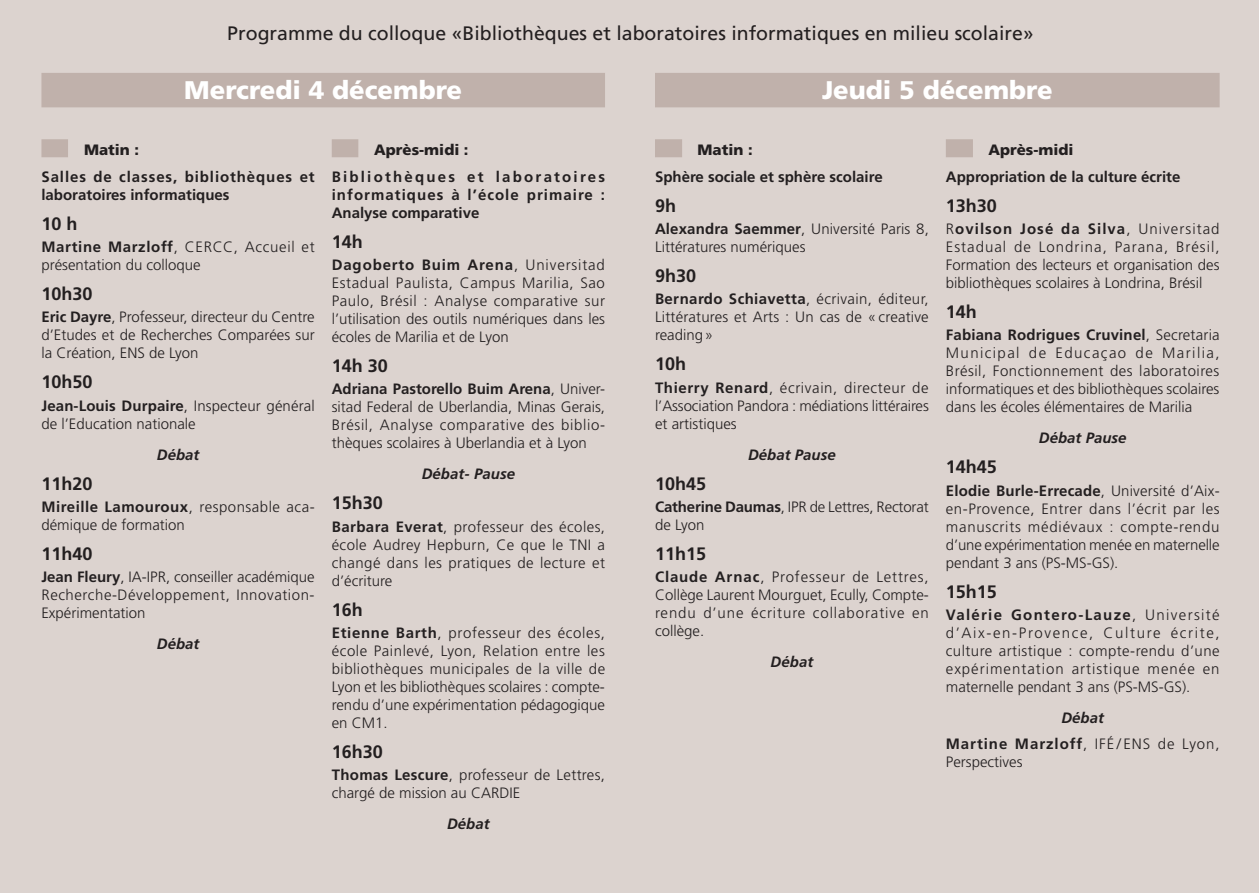
<style>
.page{position:relative;width:1259px;height:893px;background:#dcd3cf}
.page>*{position:absolute;margin:0;border:0;box-sizing:border-box;transform-origin:0 0}
.jour{font:900 25.5px "Frutiger";color:#fff}
.texte_programme{font:19.5px "Frutiger";color:#231f20}
.horaire{font:700 18px "Frutiger";color:#231f20}
.texte_programme-2{font:300 15px/18px "Frutiger";color:#231f20;text-align:justify}
.texte_programme-3{font:700 15px/18px "Frutiger";color:#231f20;text-align:justify}
.texte_programme-4{font:700 15px/18px "Frutiger";letter-spacing:.06em;color:#231f20}
.débat{font:italic 700 15px "Frutiger";color:#231f20}
.matin_aprem{font:900 15px "Frutiger";color:#231f20}
.s1{font-weight:700}
</style>
<div class="page">
<div style="left:41px;top:73px;width:564px;height:34px;background:#c0b1ab"></div>
<div style="left:41px;top:139px;width:27px;height:18px;background:#c0b1ab"></div>
<div style="left:332px;top:139px;width:26px;height:18px;background:#c0b1ab"></div>
<div style="left:655px;top:73px;width:564px;height:34px;background:#c0b1ab"></div>
<div style="left:655px;top:139px;width:27px;height:18px;background:#c0b1ab"></div>
<div style="left:946px;top:139px;width:27px;height:18px;background:#c0b1ab"></div>
<p class="texte_programme" style="left:227px;top:22px;width:808px">Programme du colloque «Bibliothèques et laboratoires informatiques en milieu scolaire»</p>
<p class="jour" style="left:184px;top:75px;width:279px">Mercredi 4 décembre</p>
<p class="matin_aprem" style="left:84px;top:141px;width:57px">Matin :</p>
<p class="texte_programme-4" style="left:41px;top:168px;width:275px">Salles de classes, bibliothèques et laboratoires informatiques</p>
<p class="horaire" style="left:41px;top:213px;width:38px">10 h</p>
<p class="texte_programme-2" style="left:41px;top:238px;width:275px"><span class="s1">Martine Marzloff</span>, CERCC, Accueil et présentation du colloque</p>
<p class="horaire" style="left:41px;top:283px;width:53px">10h30</p>
<p class="texte_programme-2" style="left:41px;top:308px;width:275px"><span class="s1">Eric Dayre</span>, Professeur, directeur du Centre d’Etudes et de Recherches Comparées sur la Création, ENS de Lyon</p>
<p class="horaire" style="left:41px;top:372px;width:53px">10h50</p>
<p class="texte_programme-2" style="left:41px;top:397px;width:275px"><span class="s1">Jean-Louis Durpaire</span>, Inspecteur général de l’Education nationale</p>
<p class="débat" style="left:157px;top:445px;width:44px">Débat</p>
<p class="horaire" style="left:41px;top:473px;width:53px">11h20</p>
<p class="texte_programme-2" style="left:41px;top:498px;width:275px"><span class="s1">Mireille Lamouroux</span>, responsable aca&shy;démique de formation</p>
<p class="horaire" style="left:41px;top:543px;width:53px">11h40</p>
<p class="texte_programme-2" style="left:41px;top:568px;width:275px"><span class="s1">Jean Fleury</span>, IA-IPR, conseiller académique Recherche-Développement, Innovation-Expérimentation</p>
<p class="débat" style="left:157px;top:635px;width:44px">Débat</p>
<p class="matin_aprem" style="left:374px;top:141px;width:96px">Après-midi :</p>
<p class="texte_programme-3" style="left:332px;top:168px;width:275px">Bibliothèques et laboratoires informatiques à l’école primaire :<br>Analyse comparative</p>
<p class="horaire" style="left:332px;top:231px;width:33px">14h</p>
<p class="texte_programme-2" style="left:332px;top:256px;width:275px"><span class="s1">Dagoberto Buim Arena</span>, Universitad Estadual Paulista, Campus Marilia, Sao Paulo, Brésil : Analyse comparative sur l’utilisation des outils numériques dans les écoles de Marilia et de Lyon</p>
<p class="horaire" style="left:332px;top:355px;width:58px">14h 30</p>
<p class="texte_programme-2" style="left:332px;top:380px;width:275px"><span class="s1">Adriana Pastorello Buim Arena</span>, Univer&shy;sitad Federal de Uberlandia, Minas Gerais, Brésil, Analyse comparative des biblio&shy;thèques scolaires à Uberlandia et à Lyon</p>
<p class="débat" style="left:422px;top:465px;width:95px">Débat- Pause</p>
<p class="horaire" style="left:332px;top:492px;width:53px">15h30</p>
<p class="texte_programme-2" style="left:332px;top:518px;width:275px"><span class="s1">Barbara Everat</span>, professeur des écoles, école Audrey Hepburn, Ce que le TNI a changé dans les pratiques de lecture et d’écriture</p>
<p class="horaire" style="left:332px;top:599px;width:33px">16h</p>
<p class="texte_programme-2" style="left:332px;top:624px;width:275px"><span class="s1">Etienne Barth</span>, professeur des écoles, école Painlevé, Lyon, Relation entre les bibliothèques municipales de la ville de Lyon et les bibliothèques scolaires : compte&shy;rendu d’une expérimentation pédagogique en CM1.</p>
<p class="horaire" style="left:332px;top:741px;width:53px">16h30</p>
<p class="texte_programme-2" style="left:332px;top:766px;width:275px"><span class="s1">Thomas Lescure</span>, professeur de Lettres, chargé de mission au CARDIE</p>
<p class="débat" style="left:447px;top:815px;width:44px">Débat</p>
<p class="jour" style="left:822px;top:75px;width:232px">Jeudi 5 décembre</p>
<p class="matin_aprem" style="left:697px;top:141px;width:57px">Matin :</p>
<p class="texte_programme-3" style="left:655px;top:168px;width:229px">Sphère sociale et sphère scolaire</p>
<p class="horaire" style="left:655px;top:195px;width:23px">9h</p>
<p class="texte_programme-2" style="left:655px;top:220px;width:275px"><span class="s1">Alexandra Saemmer</span>, Université Paris 8,<br>Littératures numériques</p>
<p class="horaire" style="left:655px;top:265px;width:43px">9h30</p>
<p class="texte_programme-2" style="left:655px;top:290px;width:275px"><span class="s1">Bernardo Schiavetta</span>, écrivain, éditeur, Littératures et Arts : Un cas de « creative reading»</p>
<p class="horaire" style="left:655px;top:354px;width:33px">10h</p>
<p class="texte_programme-2" style="left:655px;top:379px;width:275px"><span class="s1">Thierry Renard</span>, écrivain, directeur de l’Association Pandora : médiations littéraires et artistiques</p>
<p class="débat" style="left:748px;top:445px;width:89px">Débat Pause</p>
<p class="horaire" style="left:655px;top:473px;width:53px">10h45</p>
<p class="texte_programme-2" style="left:655px;top:498px;width:275px"><span class="s1">Catherine Daumas</span>, IPR de Lettres, Rectorat de Lyon</p>
<p class="horaire" style="left:655px;top:543px;width:53px">11h15</p>
<p class="texte_programme-2" style="left:655px;top:568px;width:275px"><span class="s1">Claude Arnac</span>, Professeur de Lettres, Collège Laurent Mourguet, Ecully, Compte&shy;rendu d’une écriture collaborative en collège.</p>
<p class="débat" style="left:770px;top:653px;width:44px">Débat</p>
<p class="matin_aprem" style="left:988px;top:141px;width:87px">Après-midi</p>
<p class="texte_programme-3" style="left:946px;top:168px;width:236px">Appropriation de la culture écrite</p>
<p class="horaire" style="left:946px;top:195px;width:53px">13h30</p>
<p class="texte_programme-2" style="left:946px;top:220px;width:275px">R<span class="s1">ovilson José da Silva</span>, Universitad Estadual de Londrina, Parana, Brésil, Formation des lecteurs et organisation des bibliothèques scolaires à Londrina, Brésil</p>
<p class="horaire" style="left:946px;top:301px;width:33px">14h</p>
<p class="texte_programme-2" style="left:946px;top:326px;width:275px"><span class="s1">Fabiana Rodrigues Cruvinel</span>, Secretaria Municipal de Educaçao de Marilia, Brésil, Fonctionnement des laboratoires informatiques et des bibliothèques scolaires dans les écoles élémentaires de Marilia</p>
<p class="débat" style="left:1039px;top:429px;width:89px">Débat Pause</p>
<p class="horaire" style="left:946px;top:456px;width:53px">14h45</p>
<p class="texte_programme-2" style="left:946px;top:482px;width:275px"><span class="s1">Elodie Burle-Errecade</span>, Université d’Aix&shy;en-Provence, Entrer dans l’écrit par les manuscrits médiévaux : compte-rendu d’une expérimentation menée en maternelle pendant 3 ans (PS-MS-GS).</p>
<p class="horaire" style="left:946px;top:581px;width:53px">15h15</p>
<p class="texte_programme-2" style="left:946px;top:606px;width:275px"><span class="s1">Valérie Gontero-Lauze</span>, Université d’Aix-en-Provence, Culture écrite, culture artistique : compte-rendu d’une expérimentation artistique menée en maternelle pendant 3 ans (PS-MS-GS).</p>
<p class="débat" style="left:1061px;top:709px;width:44px">Débat</p>
<p class="texte_programme-2" style="left:946px;top:735px;width:275px"><span class="s1">Martine Marzloff</span>, IFÉ/ENS de Lyon,<br>Perspectives</p>
</div>
